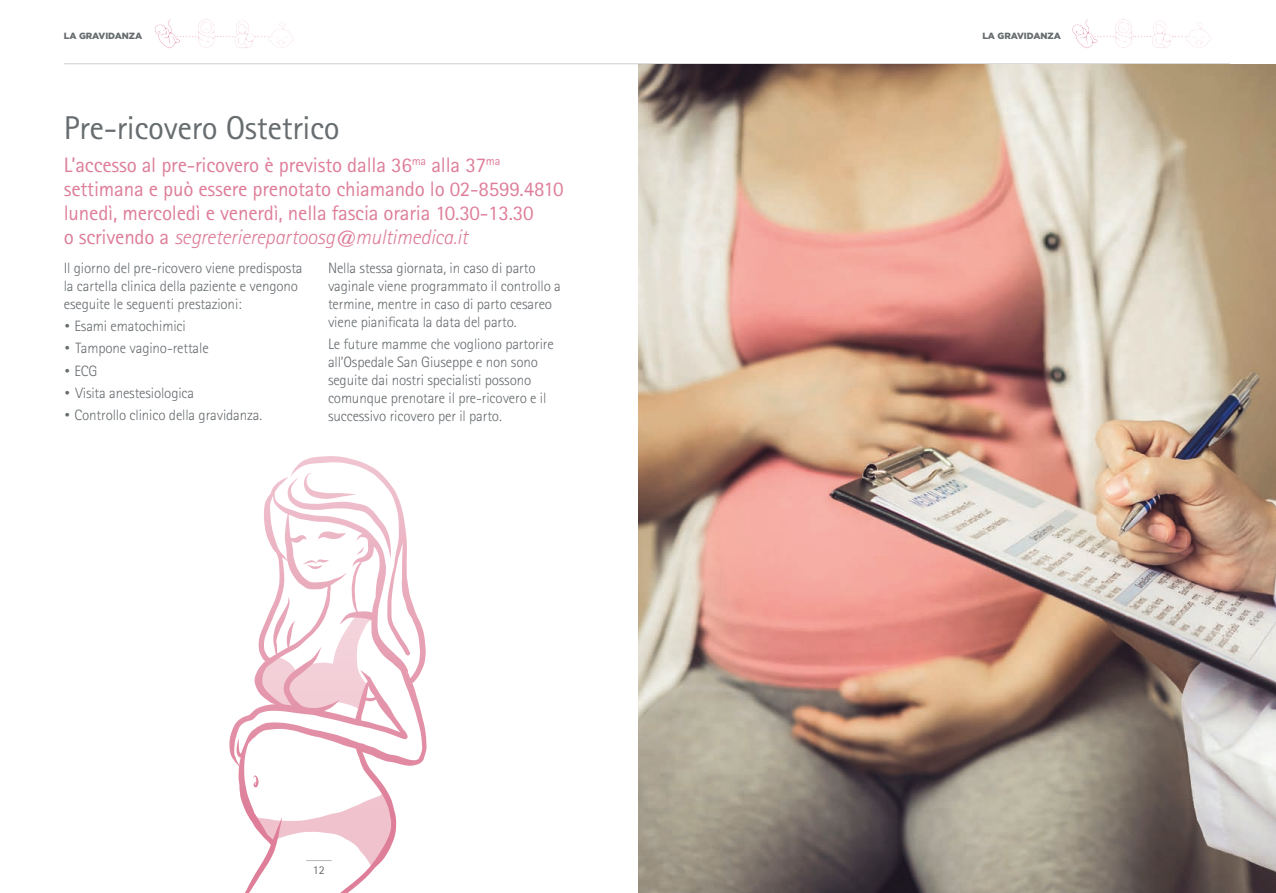
<style>
.page{position:relative;width:1276px;height:893px;background:#fff}
.page>*{position:absolute;margin:0;border:0;box-sizing:border-box;transform-origin:0 0}
.t1{font:33px "Rotis Sans Serif Std";letter-spacing:-.01em;color:#676c6f}
.t2{font:21px/24px "Rotis Sans Serif Std";letter-spacing:-.01em;color:#de7e99}
.t3{font:300 15px/18px "Rotis Sans Serif Std";letter-spacing:-.01em;color:#676c6f}
.t4{font:12px "Rotis Sans Serif Std";color:#676c6f}
.t5{font:900 9px "Gotham";color:#676c6f}
.s1{font-weight:300;font-style:italic}
.s2{font-family:"Gotham"}
</style>
<div class="page">
<svg style="left:153px;top:19px;width:142px;height:46px"></svg>
<svg style="left:1072px;top:19px;width:140px;height:29px"></svg>
<hr style="left:64px;top:63px;width:1166px;height:1px;background:#cdcfd1">
<svg style="left:229px;top:456px;width:197px;height:437px"></svg>
<img style="left:638px;top:64px;width:638px;height:829px">
<p class="t5" style="left:64px;top:30px;width:80px">LA GRAVIDANZA</p>
<p class="t5" style="left:982px;top:30px;width:80px">LA GRAVIDANZA</p>
<h1 class="t1" style="left:64px;top:109px;width:277px">Pre-ricovero Ostetrico</h1>
<h2 class="t2" style="left:64px;top:153px;width:501px">L’accesso al pre-ricovero è previsto dalla 36<sup>ma</sup> alla 37<sup>ma </sup>settimana e può essere prenotato chiamando lo 02-8599.4810 lunedì, mercoledì e venerdì, nella fascia oraria 10.30-13.30<br>o scrivendo a <span class="s1">segreterierepartoosg@multimedica.it</span></h2>
<p class="t3" style="left:64px;top:259px;width:240px">Il giorno del pre-ricovero viene predisposta la cartella clinica della paziente e vengono eseguite le seguenti prestazioni:</p>
<p class="t3" style="left:64px;top:317px;width:123px"><span class="s2">•</span> Esami ematochimici</p>
<p class="t3" style="left:64px;top:339px;width:146px"><span class="s2">•</span> Tampone vagino-rettale</p>
<p class="t3" style="left:64px;top:362px;width:35px"><span class="s2">•</span> ECG</p>
<p class="t3" style="left:64px;top:384px;width:132px"><span class="s2">•</span> Visita anestesiologica</p>
<p class="t3" style="left:64px;top:406px;width:200px"><span class="s2">•</span> Controllo clinico della gravidanza.</p>
<p class="t3" style="left:328px;top:259px;width:234px">Nella stessa giornata, in caso di parto vaginale viene programmato il controllo a termine, mentre in caso di parto cesareo viene pianificata la data del parto.</p>
<p class="t3" style="left:328px;top:335px;width:227px">Le future mamme che vogliono partorire all’Ospedale San Giuseppe e non sono seguite dai nostri specialisti possono comunque prenotare il pre-ricovero e il successivo ricovero per il parto.</p>
<p class="t4" style="left:313px;top:863px;width:13px">12</p>
</div>
